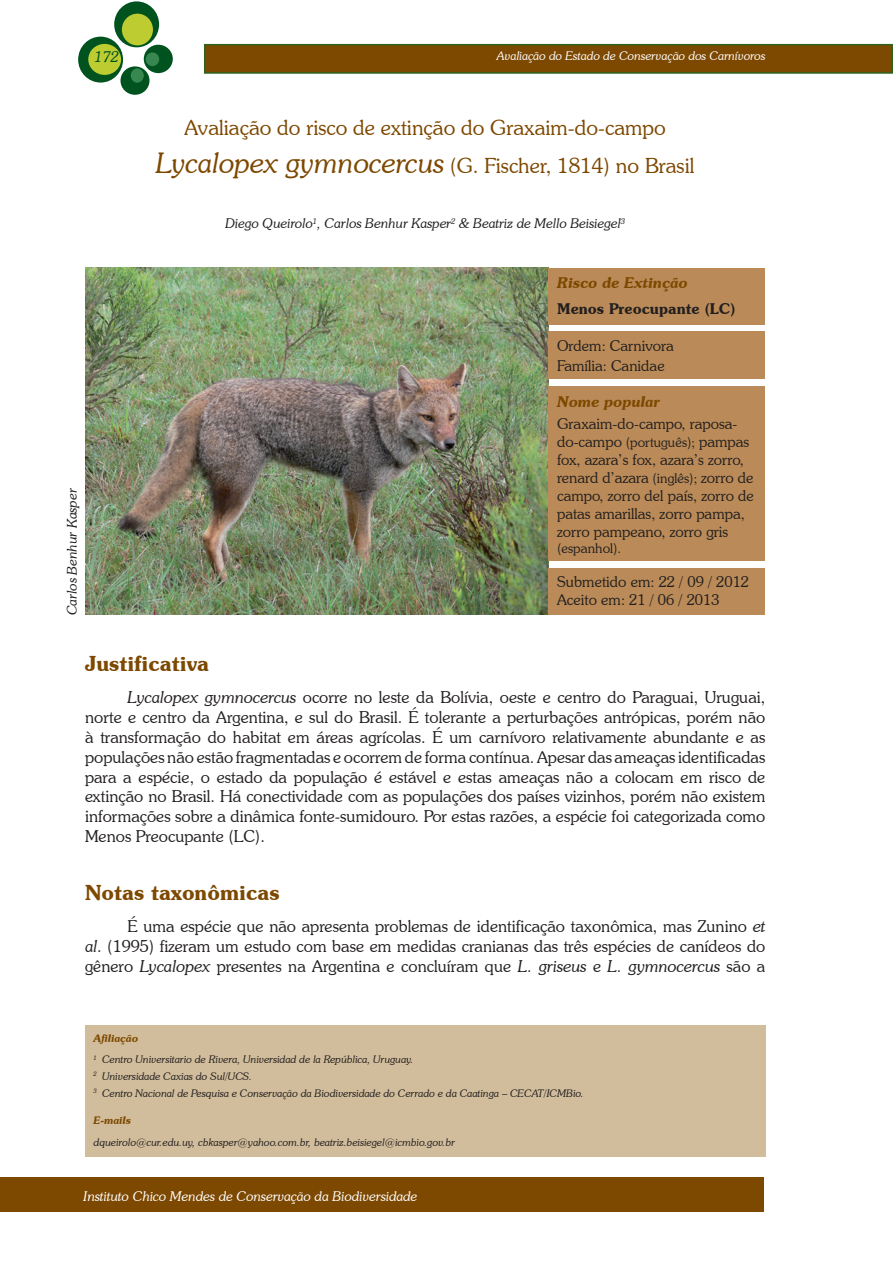
<style>
.page{position:relative;width:893px;height:1263px;background:#fff}
.page>*{position:absolute;margin:0;border:0;box-sizing:border-box;transform-origin:0 0}
.t1{font:300 21px "Souvenir IT Cby BT";color:#7d4800}
.t2{font:600 21px "Souvenir IT Cby BT";color:#7d4800}
.t3{font:300 16.5px/19.8px "Souvenir IT Cby BT";color:#231f20;text-align:justify}
.t4{font:300 15px/18px "Souvenir IT Cby BT";color:#231f20}
.t5{font:italic 600 15px "Souvenir IT Cby BT";color:#7d4800}
.t6{font:600 15px "Souvenir IT Cby BT";color:#231f20}
.t7{font:italic 300 15px "Souvenir IT Cby BT";color:#00531e}
.t8{font:italic 300 13.5px "Souvenir IT Cby BT";color:#231f20}
.t9{font:italic 300 13.5px "Souvenir IT Cby BT";color:#fff}
.t10{font:300 13.5px "Souvenir IT Cby BT";color:#231f20}
.t11{font:italic 300 12px "Souvenir IT Cby BT";color:#fff}
.t12{font:italic 300 10.5px/21.1px "Souvenir IT Cby BT";color:#231f20}
.t13{font:italic 600 10.5px "Souvenir IT Cby BT";color:#7d4800}
.s1{font-style:italic;font-size:28.5px}
.s2{font-size:13.5px}
.s3{font-style:italic}
.s4{font-weight:600;color:#7d4800}
</style>
<div class="page">
<div style="left:205px;top:45px;width:687px;height:28px;background:#7d4800"></div>
<div style="left:204px;top:44px;width:689px;height:30px;border:2px solid #2d631a"></div>
<div style="left:114px;top:1px;width:45px;height:46px;background:#00531e;border-radius:50%"></div>
<div style="left:78px;top:37px;width:45px;height:46px;background:#00531e;border-radius:50%"></div>
<div style="left:144px;top:45px;width:29px;height:28px;background:#00531e;border-radius:50%"></div>
<div style="left:120px;top:66px;width:30px;height:29px;background:#00531e;border-radius:50%"></div>
<div style="left:122px;top:14px;width:31px;height:31px;background:#bdcd31;border-radius:50%"></div>
<div style="left:88px;top:44px;width:33px;height:31px;background:#bdcd31;border-radius:50%"></div>
<div style="left:146px;top:52px;width:13px;height:14px;background:#388750;border-radius:50%"></div>
<div style="left:131px;top:68px;width:13px;height:15px;background:#388750;border-radius:50%"></div>
<div style="left:0;top:1178px;width:764px;height:34px;background:#7d4800"></div>
<img style="left:85px;top:268px;width:464px;height:347px">
<div style="left:85px;top:1025px;width:680px;height:132px;background:#d1bd9b"></div>
<div style="left:549px;top:268px;width:216px;height:57px;background:#ba8b58"></div>
<div style="left:549px;top:332px;width:216px;height:47px;background:#ba8b58"></div>
<div style="left:549px;top:568px;width:216px;height:46px;background:#ba8b58"></div>
<div style="left:549px;top:386px;width:216px;height:175px;background:#ba8b58"></div>
<p class="t7" style="left:94px;top:48px;width:26px">172</p>
<p class="t8" style="left:64px;top:615px;width:128px;rotate:-90deg">Carlos Benhur Kasper</p>
<p class="t11" style="left:497px;top:49px;width:270px">Avaliação do Estado de Conservação dos Carnívoros</p>
<p class="t1" style="left:185px;top:115px;width:483px">Avaliação do risco de extinção do Graxaim-do-campo</p>
<p class="t1" style="left:156px;top:152px;width:540px"><span class="s1">Lycalopex gymnocercus</span> (G. Fischer, 1814) no Brasil</p>
<p class="t8" style="left:225px;top:215px;width:401px">Diego Queirolo<sup>1</sup>, Carlos Benhur Kasper<sup>2</sup> &amp; Beatriz de Mello Beisiegel<sup>3</sup></p>
<p class="t5" style="left:557px;top:273px;width:132px">Risco de Extinção</p>
<p class="t6" style="left:557px;top:300px;width:180px">Menos Preocupante (LC)</p>
<p class="t4" style="left:557px;top:335px;width:118px;line-height:20.1px">Ordem: Carnivora<br>Família: Canidae</p>
<p class="t5" style="left:557px;top:392px;width:104px">Nome popular</p>
<p class="t4" style="left:557px;top:415px;width:198px">Graxaim-do-campo, raposa&shy;do-campo <span class="s2">(português);</span> pampas fox, azara’s fox, azara’s zorro, renard d’azara <span class="s2">(inglês);</span> zorro de campo, zorro del país, zorro de patas amarillas, zorro pampa, zorro pampeano, zorro gris</p>
<p class="t10" style="left:557px;top:540px;width:66px">(espanhol).</p>
<p class="t4" style="left:557px;top:573px;width:194px">Submetido em: 22 / 09 / 2012<br>Aceito em: 21 / 06 / 2013</p>
<p class="t2" style="left:85px;top:650px;width:126px">Justificativa</p>
<p class="t3" style="left:85px;top:687px;width:682px;text-indent:43px"><span class="s3">Lycalopex gymnocercus</span> ocorre no leste da Bolívia, oeste e centro do Paraguai, Uruguai, norte e centro da Argentina, e sul do Brasil. É tolerante a perturbações antrópicas, porém não à transformação do habitat em áreas agrícolas. É um carnívoro relativamente abundante e as populações não estão fragmentadas e ocorrem de forma contínua. Apesar das ameaças identificadas para a espécie, o estado da população é estável e estas ameaças não a colocam em risco de extinção no Brasil. Há conectividade com as populações dos países vizinhos, porém não existem informações sobre a dinâmica fonte-sumidouro. Por estas razões, a espécie foi categorizada como Menos Preocupante (LC).</p>
<p class="t2" style="left:85px;top:879px;width:196px">Notas taxonômicas</p>
<p class="t3" style="left:85px;top:916px;width:682px;text-indent:43px">É uma espécie que não apresenta problemas de identificação taxonômica, mas Zunino <span class="s3">et al</span>. (1995) fizeram um estudo com base em medidas cranianas das três espécies de canídeos do gênero <span class="s3">Lycalopex</span> presentes na Argentina e concluíram que <span class="s3">L. griseus</span> e <span class="s3">L. gymnocercus</span> são a</p>
<p class="t12" style="left:94px;top:1027px;width:321px"><span class="s4">Afiliação<br></span><sup>1</sup> Centro Universitario de Rivera, Universidad de la República, Uruguay.</p>
<p class="t12" style="left:94px;top:1067px;width:492px;line-height:16.8px"><sup>2</sup> Universidade Caxias do Sul/UCS.<br><sup>3</sup> Centro Nacional de Pesquisa e Conservação da Biodiversidade do Cerrado e da Caatinga – CECAT/ICMBio.</p>
<p class="t13" style="left:94px;top:1114px;width:39px">E-mails</p>
<p class="t12" style="left:94px;top:1131px;width:363px">dqueirolo@cur.edu.uy, cbkasper@yahoo.com.br, beatriz.beisiegel@icmbio.gov.br</p>
<p class="t9" style="left:84px;top:1188px;width:335px">Instituto Chico Mendes de Conservação da Biodiversidade</p>
</div>
